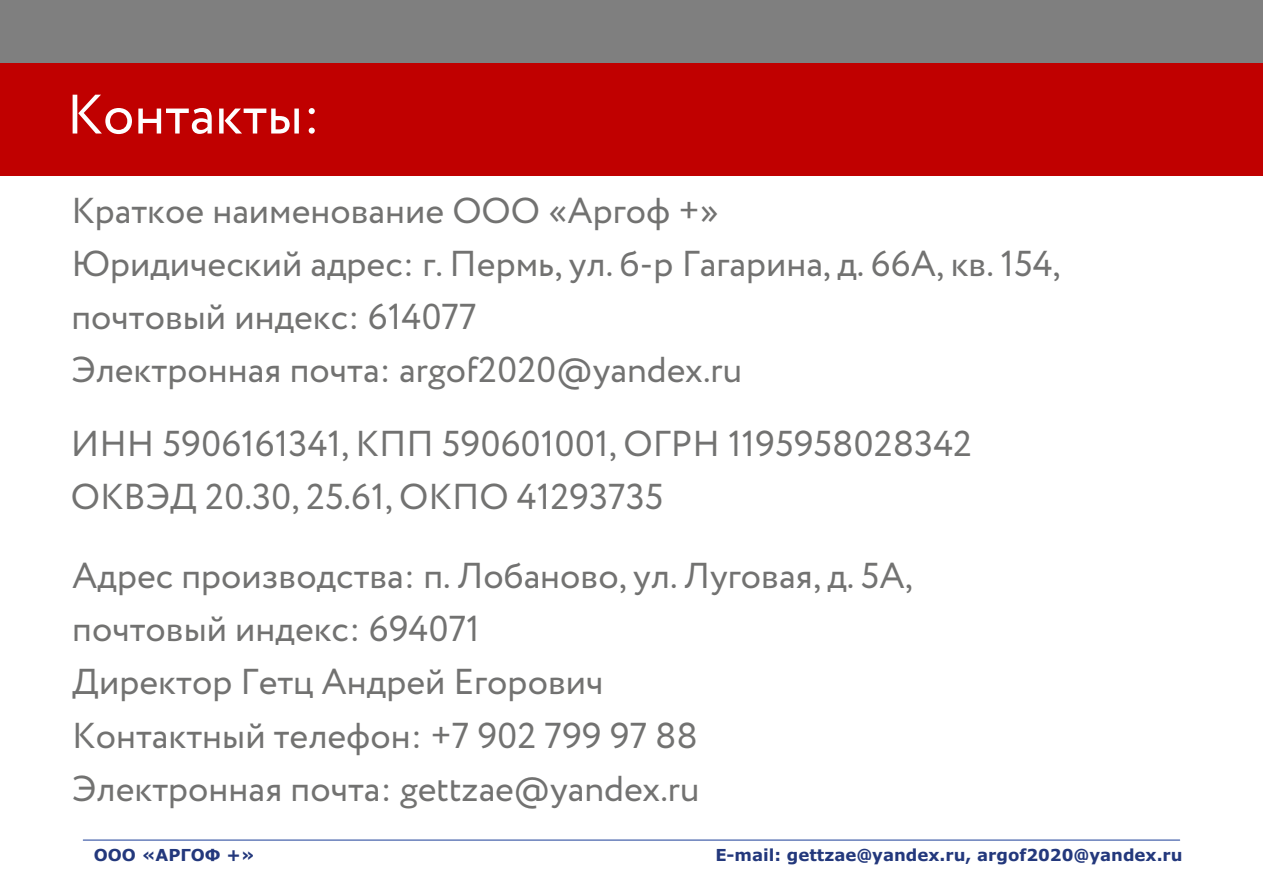
<style>
.page{position:relative;width:1263px;height:893px;background:#fff}
.page>*{position:absolute;margin:0;border:0;box-sizing:border-box;transform-origin:0 0}
.t1{font:55.5px "Circe";color:#fefefe}
.t2{font:36px/53.1px "Circe";color:#727271}
.t3{font:700 16.5px "Verdana";color:#23387c}
</style>
<div class="page">
<div style="left:0;top:0;width:1263px;height:87px;background:#7f7f7f"></div>
<div style="left:0;top:64px;width:1263px;height:112px;background:#c00000"></div>
<hr style="left:83px;top:840px;width:1097px;height:1px;background:#1a3d97">
<h1 class="t1" style="left:67px;top:91px;width:255px">Контакты:</h1>
<p class="t2" style="left:71px;top:186px;width:991px">Краткое наименование ООО «Аргоф +»<br>Юридический адрес: г. Пермь, ул. б-р Гагарина, д. 66А, кв. 154, почтовый индекс: 614077<br>Электронная почта: argof2020@yandex.ru</p>
<p class="t2" style="left:71px;top:419px;width:903px">ИНН 5906161341, КПП 590601001, ОГРН 1195958028342<br>ОКВЭД 20.30, 25.61, ОКПО 41293735</p>
<p class="t2" style="left:72px;top:552px;width:842px">Адрес производства: п. Лобаново, ул. Луговая, д. 5А, почтовый индекс: 694071<br>Директор Гетц Андрей Егорович<br>Контактный телефон: +7 902 799 97 88<br>Электронная почта: gettzae@yandex.ru</p>
<p class="t3" style="left:94px;top:848px;width:163px">ООО «АРГОФ +»</p>
<p class="t3" style="left:715px;top:848px;width:469px">E-mail: gettzae@yandex.ru, argof2020@yandex.ru</p>
</div>
